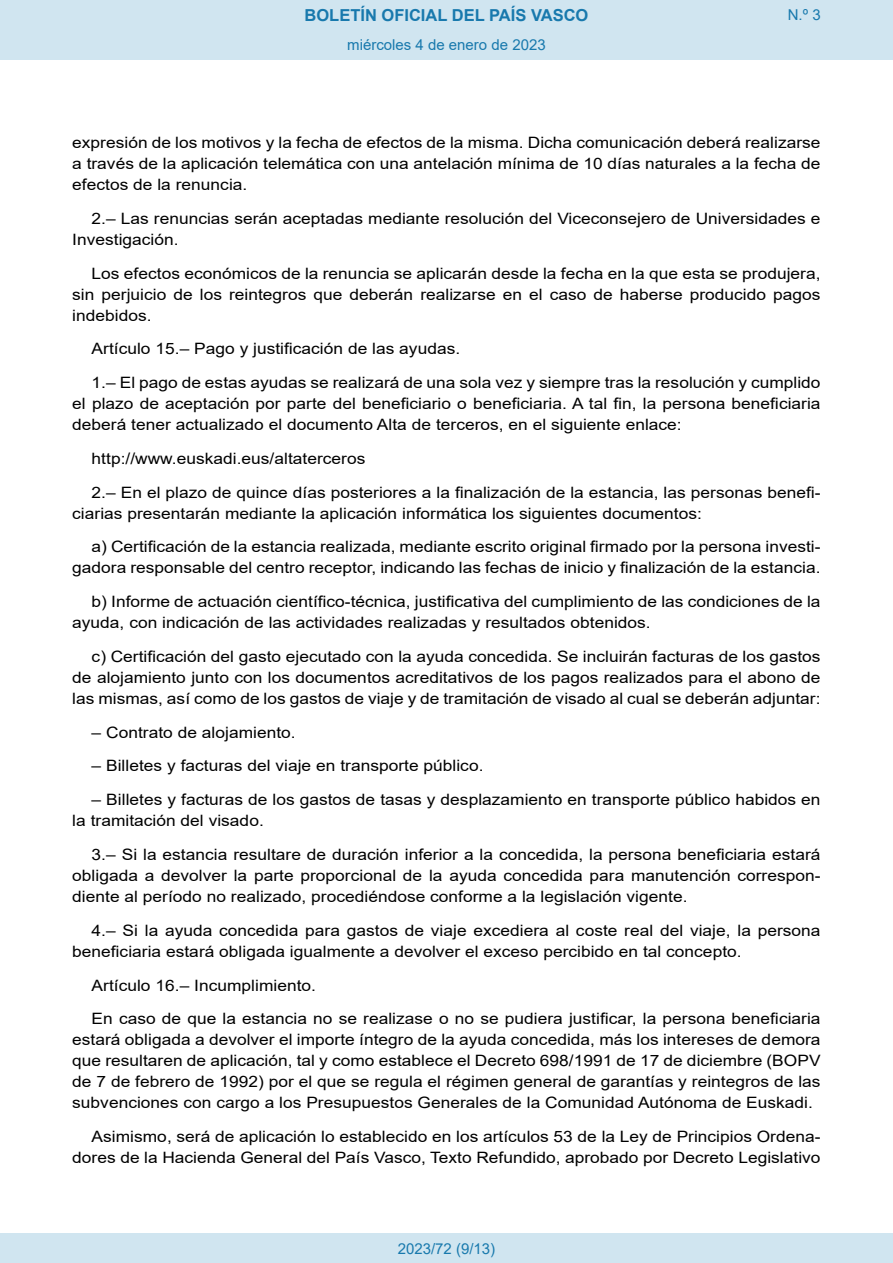
<style>
.page{position:relative;width:893px;height:1263px;background:#fff}
.page>*{position:absolute;margin:0;border:0;box-sizing:border-box;transform-origin:0 0}
.t1{font:700 16.5px "Arial";color:#1879ad}
.BOPVDetalle{font:15.6px/21px "Arial";color:#000;text-align:justify;scale:1.11 1}
.Paginacion_Centro{font:15px "Arial";color:#1879ad}
</style>
<div class="page">
<div style="left:0;top:0;width:893px;height:60px;background:#d0e5f0"></div>
<div style="left:0;top:1233px;width:893px;height:30px;background:#d0e5f0"></div>
<p class="t1" style="left:305px;top:3px;width:285px">BOLETÍN OFICIAL DEL PAÍS VASCO</p>
<p class="Paginacion_Centro" style="left:347px;top:35px;width:200px">miércoles 4 de enero de 2023</p>
<p class="Paginacion_Centro" style="left:788px;top:5px;width:34px">N.º 3</p>
<p class="BOPVDetalle" style="left:72px;top:132px;width:676px">expresión de los motivos y la fecha de efectos de la misma. Dicha comunicación deberá realizarse a través de la aplicación telemática con una antelación mínima de 10 días naturales a la fecha de efectos de la renuncia.</p>
<p class="BOPVDetalle" style="left:72px;top:208px;width:676px;text-indent:19px">2.– Las renuncias serán aceptadas mediante resolución del Viceconsejero de Universidades e<br>Investigación.</p>
<p class="BOPVDetalle" style="left:72px;top:263px;width:676px;text-indent:19px">Los efectos económicos de la renuncia se aplicarán desde la fecha en la que esta se produjera, sin perjuicio de los reintegros que deberán realizarse en el caso de haberse producido pagos indebidos.</p>
<p class="BOPVDetalle" style="left:92px;top:338px;width:334px">Artículo 15.– Pago y justificación de las ayudas.</p>
<p class="BOPVDetalle" style="left:72px;top:372px;width:676px;text-indent:19px">1.– El pago de estas ayudas se realizará de una sola vez y siempre tras la resolución y cumplido el plazo de aceptación por parte del beneficiario o beneficiaria. A tal fin, la persona beneficiaria deberá tener actualizado el documento Alta de terceros, en el siguiente enlace:</p>
<p class="BOPVDetalle" style="left:92px;top:448px;width:248px">http://www.euskadi.eus/altaterceros</p>
<p class="BOPVDetalle" style="left:72px;top:482px;width:676px;text-indent:19px">2.– En el plazo de quince días posteriores a la finalización de la estancia, las personas benefi&shy;ciarias presentarán mediante la aplicación informática los siguientes documentos:</p>
<p class="BOPVDetalle" style="left:72px;top:536px;width:676px;text-align:right">a) Certificación de la estancia realizada, mediante escrito original firmado por la persona investi&shy;gadora responsable del centro receptor, indicando las fechas de inicio y finalización de la estancia.</p>
<p class="BOPVDetalle" style="left:72px;top:591px;width:676px;text-indent:19px">b) Informe de actuación científico-técnica, justificativa del cumplimiento de las condiciones de la ayuda, con indicación de las actividades realizadas y resultados obtenidos.</p>
<p class="BOPVDetalle" style="left:72px;top:646px;width:676px;text-indent:19px">c) Certificación del gasto ejecutado con la ayuda concedida. Se incluirán facturas de los gastos de alojamiento junto con los documentos acreditativos de los pagos realizados para el abono de las mismas, así como de los gastos de viaje y de tramitación de visado al cual se deberán adjuntar:</p>
<p class="BOPVDetalle" style="left:92px;top:722px;width:185px">– Contrato de alojamiento.</p>
<p class="BOPVDetalle" style="left:92px;top:755px;width:354px">– Billetes y facturas del viaje en transporte público.</p>
<p class="BOPVDetalle" style="left:72px;top:789px;width:676px;text-indent:19px">– Billetes y facturas de los gastos de tasas y desplazamiento en transporte público habidos en la tramitación del visado.</p>
<p class="BOPVDetalle" style="left:72px;top:844px;width:676px;text-indent:19px">3.– Si la estancia resultare de duración inferior a la concedida, la persona beneficiaria estará obligada a devolver la parte proporcional de la ayuda concedida para manutención correspon&shy;diente al período no realizado, procediéndose conforme a la legislación vigente.</p>
<p class="BOPVDetalle" style="left:72px;top:920px;width:676px;text-indent:19px">4.– Si la ayuda concedida para gastos de viaje excediera al coste real del viaje, la persona beneficiaria estará obligada igualmente a devolver el exceso percibido en tal concepto.</p>
<p class="BOPVDetalle" style="left:92px;top:974px;width:204px">Artículo 16.– Incumplimiento.</p>
<p class="BOPVDetalle" style="left:72px;top:1008px;width:676px;text-indent:19px">En caso de que la estancia no se realizase o no se pudiera justificar, la persona beneficiaria estará obligada a devolver el importe íntegro de la ayuda concedida, más los intereses de demora que resultaren de aplicación, tal y como establece el Decreto 698/1991 de 17 de diciembre (BOPV de 7 de febrero de 1992) por el que se regula el régimen general de garantías y reintegros de las subvenciones con cargo a los Presupuestos Generales de la Comunidad Autónoma de Euskadi.</p>
<p class="BOPVDetalle" style="left:72px;top:1126px;width:676px;text-align:right">Asimismo, será de aplicación lo establecido en los artículos 53 de la Ley de Principios Ordena&shy;dores de la Hacienda General del País Vasco, Texto Refundido, aprobado por Decreto Legislativo</p>
<p class="Paginacion_Centro" style="left:398px;top:1238px;width:99px">2023/72 (9/13)</p>
</div>
